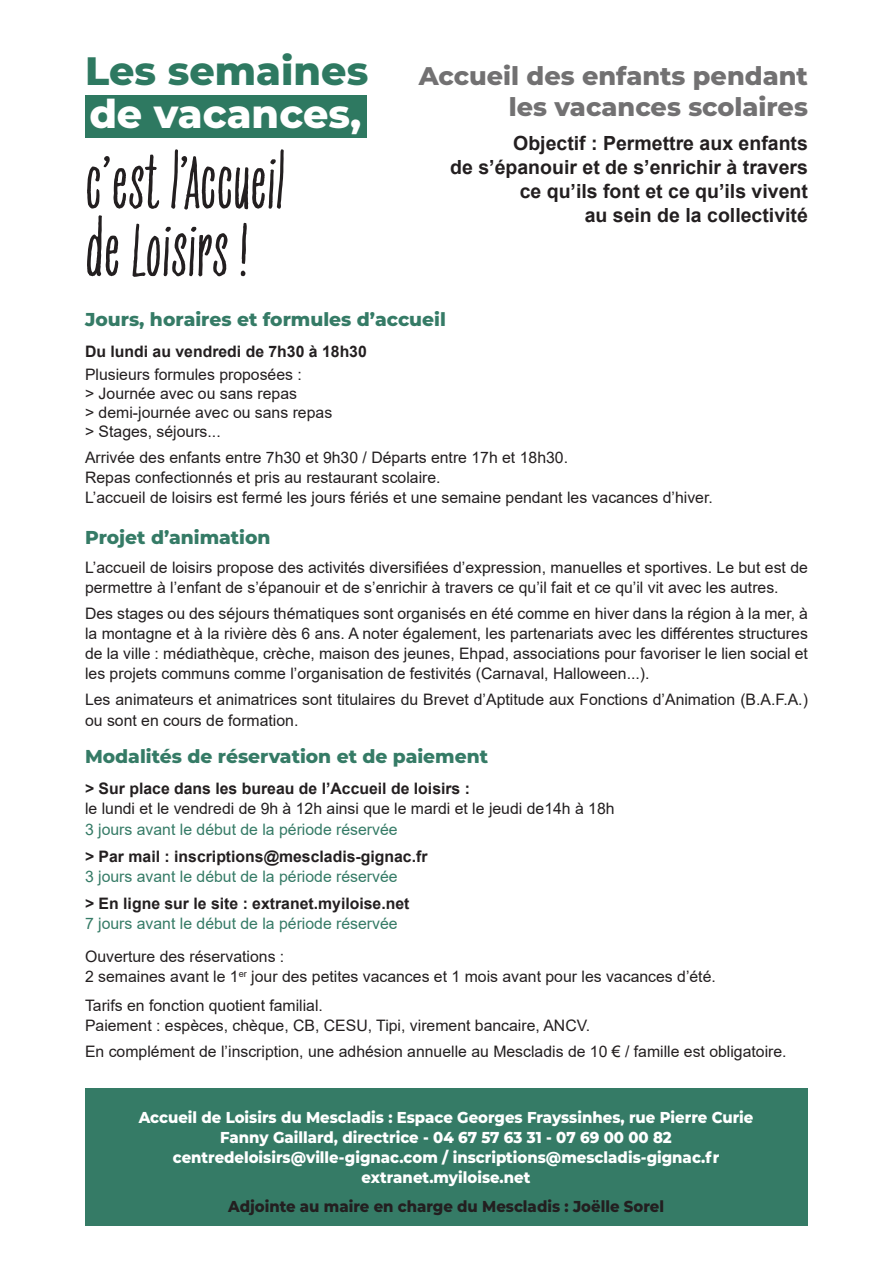
<style>
.page{position:relative;width:893px;height:1263px;background:#fff}
.page>*{position:absolute;margin:0;border:0;box-sizing:border-box;transform-origin:0 0}
.t1{font:condensed 75px "Six Hands";color:#231f20}
.t2{font:800 39.6px "Montserrat";color:#fff}
.t3{font:800 39.6px "Montserrat";color:#2e7961}
.t4{font:800 25.5px/30.6px "Montserrat";color:#727172;text-align:right}
.t5{font:700 19.5px "Arial";color:#231f20}
.t6{font:800 18.6px "Montserrat";color:#357b66}
.t7{font:15.75px/20.1px "Arial";color:#231f20}
.t8{font:800 15.75px "Montserrat";color:#fff;scale:.94 1}
.t9{font:700 15.75px "Arial";color:#231f20}
.t10{font:15.75px "Arial";color:#357b66}
.t11{font:800 15.75px "Montserrat";color:#231f20;scale:.94 1}
.s1{font-weight:700}
.s2{color:#357b66}
</style>
<div class="page">
<div style="left:85px;top:1088px;width:722px;height:138px;background:#357b66"></div>
<div style="left:85px;top:96px;width:282px;height:42px;background:#2e7961"></div>
<p class="t3" style="left:85px;top:42px;width:285px">Les semaines</p>
<p class="t4" style="left:419px;top:60px;width:391px">Accueil des enfants pendant les vacances scolaires</p>
<p class="t5" style="left:513px;top:130px;width:296px">Objectif : Permettre aux enfants</p>
<p class="t5" style="left:450px;top:154px;width:359px">de s’épanouir et de s’enrichir à travers</p>
<p class="t5" style="left:520px;top:178px;width:290px">ce qu’ils font et ce qu’ils vivent</p>
<p class="t5" style="left:585px;top:202px;width:225px">au sein de la collectivité</p>
<p class="t2" style="left:89px;top:85px;width:273px">de vacances,</p>
<p class="t1" style="left:85px;top:131px;width:201px">c’est l’Accueil</p>
<p class="t1" style="left:85px;top:198px;width:165px">de Loisirs !</p>
<p class="t6" style="left:85px;top:306px;width:362px">Jours, horaires et formules d’accueil</p>
<p class="t9" style="left:85px;top:340px;width:283px">Du lundi au vendredi de 7h30 à 18h30</p>
<p class="t7" style="left:85px;top:364px;width:218px">Plusieurs formules proposées :</p>
<p class="t7" style="left:85px;top:384px;width:249px;line-height:18.9px">&gt; Journée avec ou sans repas<br>&gt; demi-journée avec ou sans repas &gt; Stages, séjours...</p>
<p class="t7" style="left:85px;top:447px;width:484px">Arrivée des enfants entre 7h30 et 9h30 / Départs entre 17h et 18h30.</p>
<p class="t7" style="left:85px;top:467px;width:629px">Repas confectionnés et pris au restaurant scolaire.<br>L’accueil de loisirs est fermé les jours fériés et une semaine pendant les vacances d’hiver.</p>
<p class="t6" style="left:85px;top:524px;width:187px">Projet d’animation</p>
<p class="t7" style="left:85px;top:557px;width:724px;line-height:20.7px">L’accueil de loisirs propose des activités diversifiées d’expression, manuelles et sportives. Le but est de permettre à l’enfant de s’épanouir et de s’enrichir à travers ce qu’il fait et ce qu’il vit avec les autres.</p>
<p class="t7" style="left:85px;top:603px;width:724px;text-align:justify">Des stages ou des séjours thématiques sont organisés en été comme en hiver dans la région à la mer, à la montagne et à la rivière dès 6 ans. A noter également, les partenariats avec les différentes structures de la ville : médiathèque, crèche, maison des jeunes, Ehpad, associations pour favoriser le lien social et les projets communs comme l’organisation de festivités (Carnaval, Halloween...).</p>
<p class="t7" style="left:85px;top:689px;width:724px;line-height:20.7px">Les animateurs et animatrices sont titulaires du Brevet d’Aptitude aux Fonctions d’Animation (B.A.F.A.) ou sont en cours de formation.</p>
<p class="t6" style="left:85px;top:742px;width:405px">Modalités de réservation et de paiement</p>
<p class="t7" style="left:85px;top:779px;width:531px"><span class="s1">&gt; Sur place dans les bureau de l’Accueil de loisirs :<br></span>le lundi et le vendredi de 9h à 12h ainsi que le mardi et le jeudi de14h à 18h<br><span class="s2">3 jours avant le début de la période réservée</span></p>
<p class="t9" style="left:85px;top:845px;width:344px">&gt; Par mail : inscriptions@mescladis-gignac.fr</p>
<p class="t10" style="left:85px;top:865px;width:314px">3 jours avant le début de la période réservée</p>
<p class="t9" style="left:85px;top:892px;width:326px">&gt; En ligne sur le site : extranet.myiloise.net</p>
<p class="t10" style="left:85px;top:913px;width:314px">7 jours avant le début de la période réservée</p>
<p class="t7" style="left:85px;top:947px;width:632px">Ouverture des réservations :<br>2 semaines avant le 1<sup>er</sup> jour des petites vacances et 1 mois avant pour les vacances d’été.</p>
<p class="t7" style="left:85px;top:995px;width:507px">Tarifs en fonction quotient familial.<br>Paiement : espèces, chèque, CB, CESU, Tipi, virement bancaire, ANCV.</p>
<p class="t7" style="left:85px;top:1041px;width:703px">En complément de l’inscription, une adhésion annuelle au Mescladis de 10 € / famille est obligatoire.</p>
<p class="t8" style="left:139px;top:1105px;width:655px">Accueil de Loisirs du Mescladis : Espace Georges Frayssinhes, rue Pierre Curie</p>
<p class="t8" style="left:220px;top:1125px;width:482px">Fanny Gaillard, directrice - 04 67 57 63 31 - 07 69 00 00 82</p>
<p class="t8" style="left:173px;top:1145px;width:583px">centredeloisirs@ville-gignac.com / inscriptions@mescladis-gignac.fr</p>
<p class="t8" style="left:362px;top:1166px;width:181px">extranet.myiloise.net</p>
<p class="t11" style="left:228px;top:1194px;width:465px">Adjointe au maire en charge du Mescladis : Joëlle Sorel</p>
</div>
